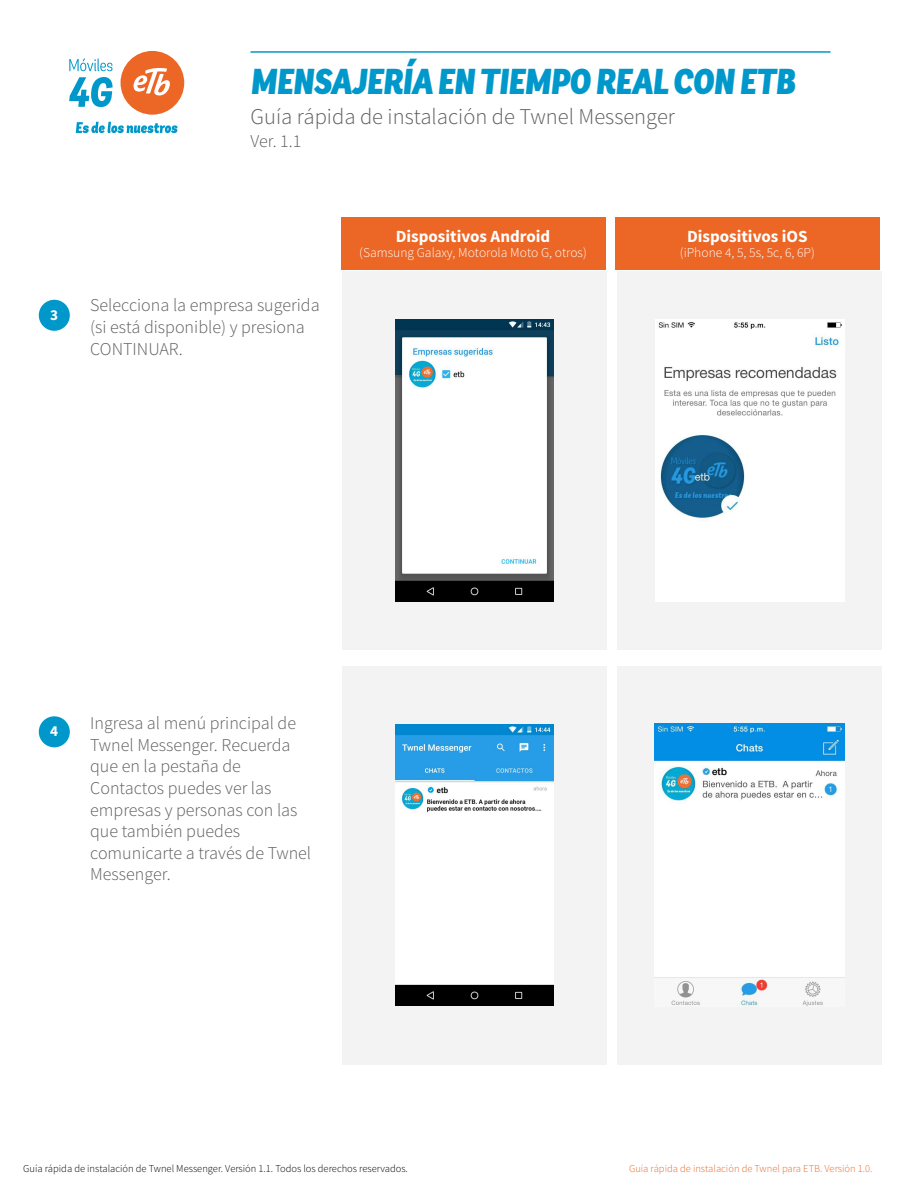
<style>
.page{position:relative;width:918px;height:1188px;background:#fff}
.page>*{position:absolute;margin:0;border:0;box-sizing:border-box;transform-origin:0 0}
.t1{font:italic 900 condensed 36px "Andes";color:#0098cb}
.t2{font:300 22.5px "Source Sans Pro";color:#5d5d5d}
.t3{font:300 18px/21.6px "Source Sans Pro";color:#5d5d5d}
.t4{font:700 16.95px "Source Sans Pro";color:#fff}
.t5{font:700 15.15px "Source Sans Pro";color:#fff}
.t6{font:300 13.5px "Source Sans Pro";color:#fff}
.t7{font:300 10.5px "Source Sans Pro";color:#000}
.t8{font:300 10.5px "Source Sans Pro";color:#ec6625}
</style>
<div class="page">
<div style="left:39px;top:300px;width:31px;height:31px;background:#0098cb;border-radius:50%"></div>
<div style="left:39px;top:716px;width:31px;height:31px;background:#0098cb;border-radius:50%"></div>
<div style="left:342px;top:271px;width:265px;height:379px;background:#f3f3f3"></div>
<div style="left:617px;top:271px;width:265px;height:379px;background:#f3f3f3"></div>
<div style="left:342px;top:666px;width:265px;height:399px;background:#f3f3f3"></div>
<div style="left:617px;top:666px;width:265px;height:399px;background:#f3f3f3"></div>
<img style="left:395px;top:320px;width:159px;height:282px">
<img style="left:655px;top:320px;width:189px;height:282px">
<img style="left:395px;top:725px;width:159px;height:281px">
<img style="left:655px;top:723px;width:190px;height:283px">
<hr style="left:250px;top:51px;width:580px;height:2px;background:#0098cb">
<div style="left:121px;top:51px;width:63px;height:64px;background:#ec6625;border-radius:50%"></div>
<svg style="left:134px;top:68px;width:36px;height:28px"></svg>
<svg style="left:69px;top:77px;width:44px;height:30px"></svg>
<svg style="left:69px;top:59px;width:43px;height:12px"></svg>
<svg style="left:76px;top:122px;width:101px;height:11px"></svg>
<div style="left:341px;top:217px;width:264px;height:53px;background:#ec6625"></div>
<div style="left:615px;top:217px;width:265px;height:53px;background:#ec6625"></div>
<h1 class="t1" style="left:250px;top:58px;width:546px">MENSAJERÍA EN TIEMPO REAL CON ETB</h1>
<p class="t2" style="left:250px;top:103px;width:426px">Guía rápida de instalación de Twnel Messenger</p>
<p class="t3" style="left:250px;top:130px;width:53px">Ver. 1.1</p>
<p class="t5" style="left:50px;top:306px;width:10px">3</p>
<p class="t3" style="left:90px;top:295px;width:231px">Selecciona la empresa sugerida (si está disponible) y presiona<br>CONTINUAR.</p>
<p class="t4" style="left:396px;top:225px;width:156px">Dispositivos Android</p>
<p class="t6" style="left:359px;top:244px;width:229px">(Samsung Galaxy, Motorola Moto G, otros)</p>
<p class="t4" style="left:687px;top:225px;width:122px">Dispositivos iOS</p>
<p class="t6" style="left:680px;top:244px;width:136px">(iPhone 4, 5, 5s, 5c, 6, 6P)</p>
<p class="t5" style="left:50px;top:721px;width:10px">4</p>
<p class="t3" style="left:90px;top:713px;width:223px">Ingresa al menú principal de<br>Twnel Messenger. Recuerda que en la pestaña de<br>Contactos puedes ver las empresas y personas con las que también puedes comunicarte a través de Twnel<br>Messenger.</p>
<p class="t7" style="left:23px;top:1162px;width:386px">Guía rápida de instalación de Twnel Messenger. Versión 1.1. Todos los derechos reservados.</p>
<p class="t8" style="left:629px;top:1162px;width:245px">Guía rápida de instalación de Twnel para ETB. Versión 1.0.</p>
</div>
